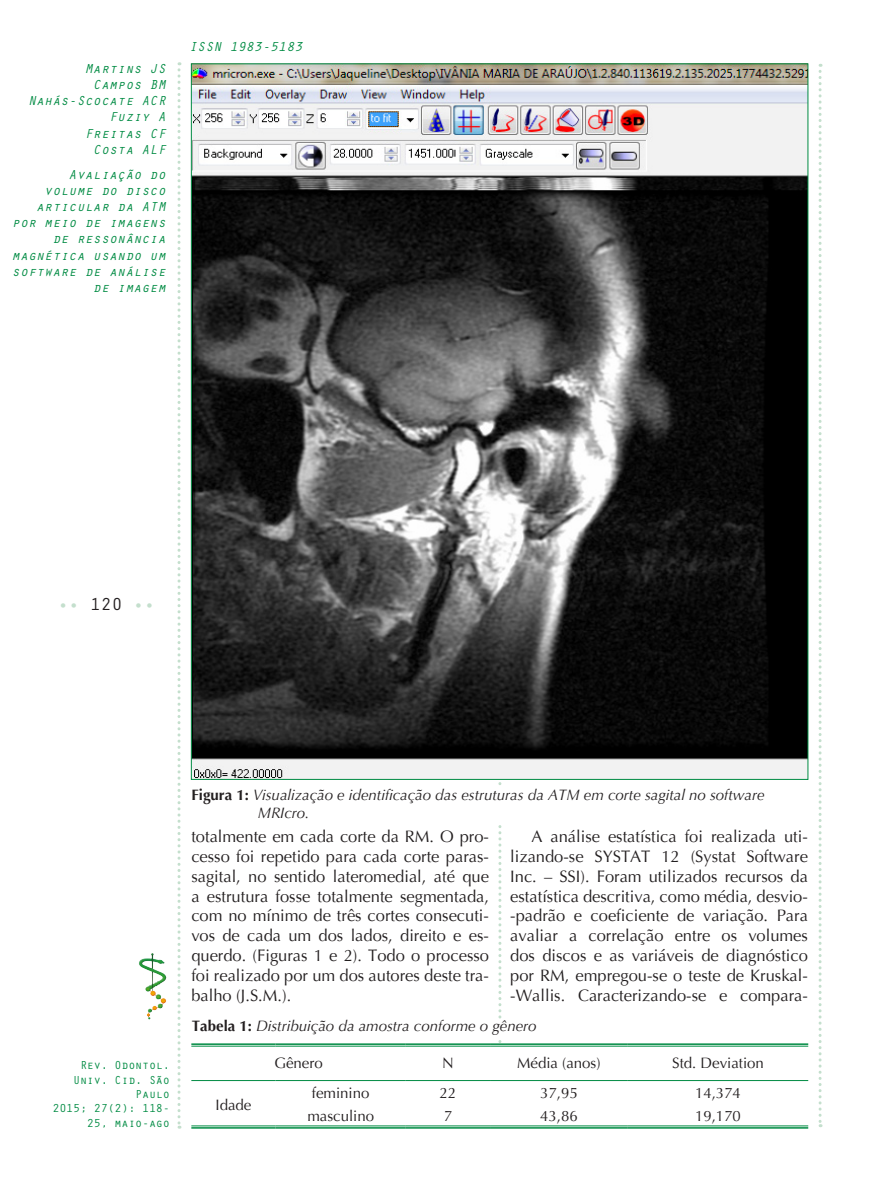
<style>
.page{position:relative;width:893px;height:1191px;background:#fff}
.page>*{position:absolute;margin:0;border:0;box-sizing:border-box;transform-origin:0 0}
.t1{font:18px "Orator Std";color:#c4dfcd}
.texto-miolo{font:16.5px/19.8px "Optima";color:#231f20;text-align:justify}
.legenda{font:italic 15px/18px "Optima";color:#231f20}
.tabela{font:15px "Optima";color:#231f20}
.t2{font:italic 13.5px/16.2px "Orator Std";color:#008b43;text-align:right}
.t3{font:12px/14.4px "Orator Std";letter-spacing:-.025em;color:#008b43;text-align:right}
.s1{color:#231f20}
.s2{font-weight:700;font-style:normal}
</style>
<div class="page">
<svg style="left:178px;top:62px;width:3px;height:1066px"></svg>
<svg style="left:498px;top:779px;width:3px;height:264px"></svg>
<svg style="left:819px;top:64px;width:3px;height:1063px"></svg>
<img style="left:139px;top:953px;width:27px;height:66px">
<img style="left:193px;top:65px;width:613px;height:712px">
<div style="left:191px;top:788px;width:617px;height:33px;background:#fff"></div>
<hr style="left:191px;top:1043px;width:85px;height:2px;background:#008b43">
<hr style="left:191px;top:1046px;width:85px;height:1px;background:#008b43">
<hr style="left:276px;top:1043px;width:130px;height:2px;background:#008b43">
<hr style="left:276px;top:1046px;width:130px;height:1px;background:#008b43">
<hr style="left:406px;top:1043px;width:84px;height:2px;background:#008b43">
<hr style="left:406px;top:1046px;width:84px;height:1px;background:#008b43">
<hr style="left:490px;top:1043px;width:138px;height:2px;background:#008b43">
<hr style="left:490px;top:1046px;width:138px;height:1px;background:#008b43">
<hr style="left:628px;top:1043px;width:180px;height:2px;background:#008b43">
<hr style="left:628px;top:1046px;width:180px;height:1px;background:#008b43">
<hr style="left:191px;top:1080px;width:85px;height:1px;background:#008b43">
<hr style="left:276px;top:1080px;width:130px;height:1px;background:#008b43">
<hr style="left:406px;top:1080px;width:84px;height:1px;background:#008b43">
<hr style="left:490px;top:1080px;width:138px;height:1px;background:#008b43">
<hr style="left:628px;top:1080px;width:180px;height:1px;background:#008b43">
<hr style="left:191px;top:1125px;width:85px;height:1px;background:#008b43">
<hr style="left:191px;top:1127px;width:85px;height:1px;background:#008b43">
<hr style="left:276px;top:1125px;width:130px;height:1px;background:#008b43">
<hr style="left:276px;top:1127px;width:130px;height:1px;background:#008b43">
<hr style="left:406px;top:1125px;width:84px;height:1px;background:#008b43">
<hr style="left:406px;top:1127px;width:84px;height:1px;background:#008b43">
<hr style="left:490px;top:1125px;width:138px;height:1px;background:#008b43">
<hr style="left:490px;top:1127px;width:138px;height:1px;background:#008b43">
<hr style="left:628px;top:1125px;width:180px;height:1px;background:#008b43">
<hr style="left:628px;top:1127px;width:180px;height:1px;background:#008b43">
<div style="left:192px;top:1019px;width:616px;height:20px;background:#fff"></div>
<p class="t2" style="left:28px;top:60px;width:139px">Martins JS<br>Campos BM<br>Nahás-Scocate ACR<br>Fuziy A<br>Freitas CF<br>Costa ALF</p>
<p class="t2" style="left:12px;top:165px;width:155px">Avaliação do<br>volume do disco articular da ATM por meio de imagens de ressonância magnética usando um software de análise de imagem</p>
<p class="t2" style="left:189px;top:38px;width:115px">ISSN 1983-5183</p>
<p class="t1" style="left:58px;top:591px;width:99px">•• <span class="s1">120</span> ••</p>
<p class="t3" style="left:52px;top:1057px;width:119px">Rev. Odontol.<br>Univ. Cid. São<br>Paulo<br>2015; 27(2): 118-<br>25, maio-ago</p>
<p class="legenda" style="left:258px;top:785px;width:508px;text-indent:-66px"><span class="s2">Figura 1:</span> Visualização e identificação das estruturas da ATM em corte sagital no software<br>MRIcro.</p>
<p class="texto-miolo" style="left:510px;top:827px;width:299px;text-indent:21px">A análise estatística foi realizada uti&shy;lizando-se SYSTAT 12 (Systat Software Inc. – SSI). Foram utilizados recursos da estatística descritiva, como média, desvio--padrão e coeficiente de variação. Para avaliar a correlação entre os volumes dos discos e as variáveis de diagnóstico por RM, empregou-se o teste de Kruskal--Wallis. Caracterizando-se e compara-</p>
<p class="texto-miolo" style="left:191px;top:827px;width:299px">totalmente em cada corte da RM. O pro&shy;cesso foi repetido para cada corte paras&shy;sagital, no sentido lateromedial, até que a estrutura fosse totalmente segmentada, com no mínimo de três cortes consecuti&shy;vos de cada um dos lados, direito e es&shy;querdo. (Figuras 1 e 2). Todo o processo foi realizado por um dos autores deste tra&shy;balho (J.S.M.).</p>
<p class="legenda" style="left:192px;top:1017px;width:346px"><span class="s2">Tabela 1:</span> Distribuição da amostra conforme o gênero</p>
<p class="tabela" style="left:216px;top:1095px;width:37px">Idade</p>
<p class="tabela" style="left:274px;top:1053px;width:50px">Gênero</p>
<p class="tabela" style="left:442px;top:1053px;width:13px">N</p>
<p class="tabela" style="left:517px;top:1053px;width:85px">Média (anos)</p>
<p class="tabela" style="left:672px;top:1053px;width:93px">Std. Deviation</p>
<p class="tabela" style="left:312px;top:1083px;width:59px">feminino</p>
<p class="tabela" style="left:440px;top:1083px;width:18px">22</p>
<p class="tabela" style="left:540px;top:1083px;width:39px">37,95</p>
<p class="tabela" style="left:695px;top:1083px;width:47px">14,374</p>
<p class="tabela" style="left:307px;top:1106px;width:68px">masculino</p>
<p class="tabela" style="left:444px;top:1106px;width:10px">7</p>
<p class="tabela" style="left:540px;top:1106px;width:39px">43,86</p>
<p class="tabela" style="left:695px;top:1106px;width:47px">19,170</p>
</div>
